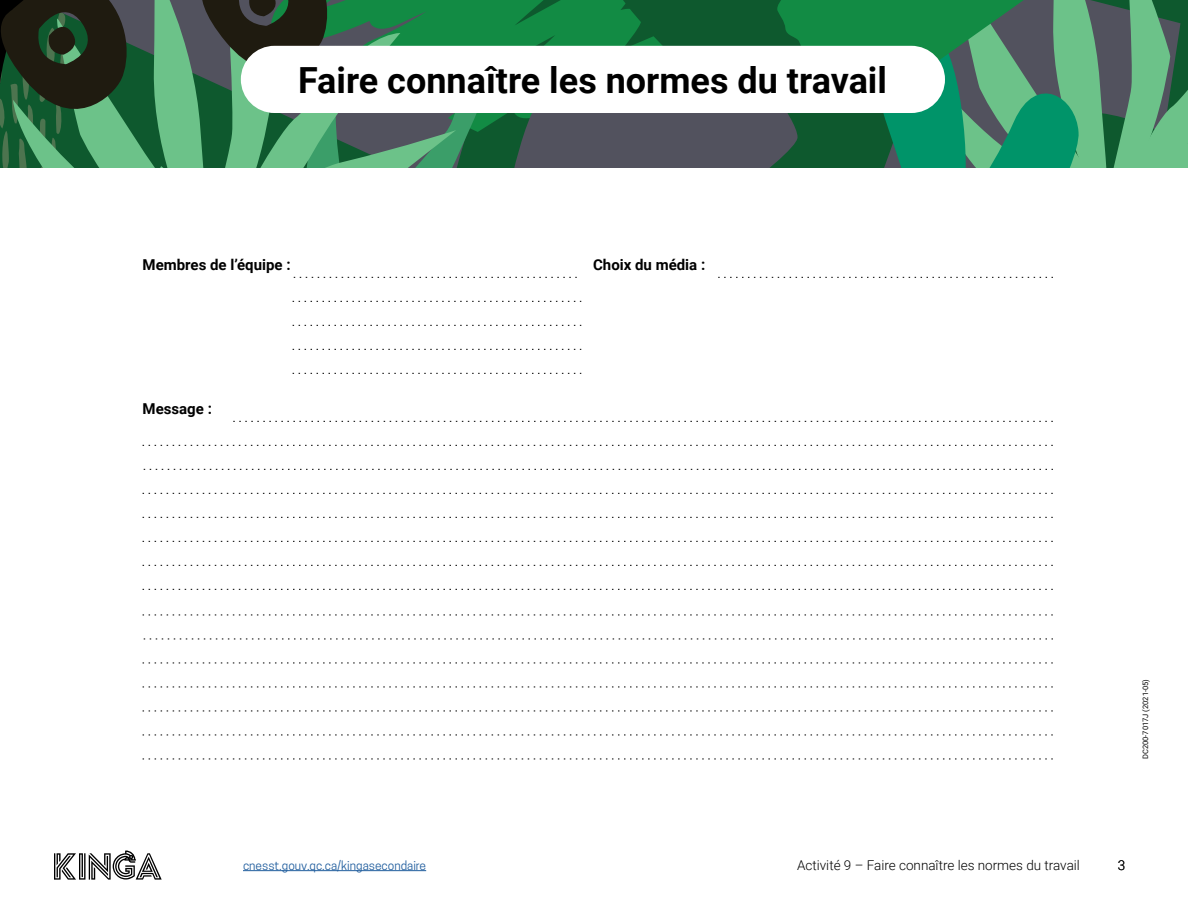
<style>
.page{position:relative;width:1188px;height:918px;background:#fff}
.page>*{position:absolute;margin:0;border:0;box-sizing:border-box;transform-origin:0 0}
.t1{font:700 36px "Roboto";color:#000}
.t2{font:700 15px "Roboto";color:#000}
.t3{font:300 13.5px "Roboto";color:#000}
.t4{font:12px "Cooper Hewitt";color:#215e9e}
.t5{font:7.5px "Roboto";color:#000}
</style>
<div class="page">
<svg style="left:1029px;top:0;width:159px;height:167px;background:#53936d"></svg>
<svg style="left:798px;top:25px;width:346px;height:142px;background:#358a65"></svg>
<svg style="left:798px;top:0;width:231px;height:100px;background:#2e8b57"></svg>
<svg style="left:0;top:0;width:798px;height:167px;background:#35694a"></svg>
<hr style="left:243px;top:870px;width:183px;height:1px;background:#215e9e">
<svg style="left:54px;top:850px;width:108px;height:30px"></svg>
<div style="left:241px;top:46px;width:704px;height:67px;background:#fff;border-radius:34px"></div>
<svg style="left:293px;top:301px;width:288px;height:1px"></svg>
<svg style="left:718px;top:277px;width:335px;height:1px"></svg>
<svg style="left:294px;top:277px;width:283px;height:1px"></svg>
<svg style="left:293px;top:325px;width:288px;height:1px"></svg>
<svg style="left:293px;top:349px;width:288px;height:1px"></svg>
<svg style="left:293px;top:373px;width:288px;height:1px"></svg>
<svg style="left:233px;top:421px;width:820px;height:1px"></svg>
<svg style="left:143px;top:445px;width:910px;height:1px"></svg>
<svg style="left:144px;top:469px;width:909px;height:1px"></svg>
<svg style="left:143px;top:493px;width:910px;height:1px"></svg>
<svg style="left:143px;top:517px;width:910px;height:1px"></svg>
<svg style="left:143px;top:541px;width:910px;height:1px"></svg>
<svg style="left:143px;top:565px;width:910px;height:1px"></svg>
<svg style="left:143px;top:589px;width:910px;height:1px"></svg>
<svg style="left:143px;top:615px;width:910px;height:1px"></svg>
<svg style="left:144px;top:639px;width:909px;height:1px"></svg>
<svg style="left:143px;top:663px;width:910px;height:1px"></svg>
<svg style="left:143px;top:687px;width:910px;height:1px"></svg>
<svg style="left:143px;top:711px;width:910px;height:1px"></svg>
<svg style="left:143px;top:735px;width:910px;height:1px"></svg>
<svg style="left:143px;top:759px;width:910px;height:1px"></svg>
<h1 class="t1" style="left:298px;top:55px;width:590px">Faire connaître les normes du travail</h1>
<p class="t2" style="left:143px;top:254px;width:150px">Membres de l’équipe :</p>
<p class="t2" style="left:593px;top:254px;width:114px">Choix du média :</p>
<p class="t2" style="left:143px;top:398px;width:71px">Message :</p>
<p class="t5" style="left:1140px;top:759px;width:82px;rotate:-90deg">DC200-7017J (2021-05)</p>
<p class="t4" style="left:243px;top:858px;width:185px">cnesst.gouv.qc.ca/kingasecondaire</p>
<p class="t3" style="left:797px;top:856px;width:284px">Activité 9 – Faire connaître les normes du travail</p>
<p class="t3" style="left:1118px;top:856px;width:9px">3</p>
</div>
